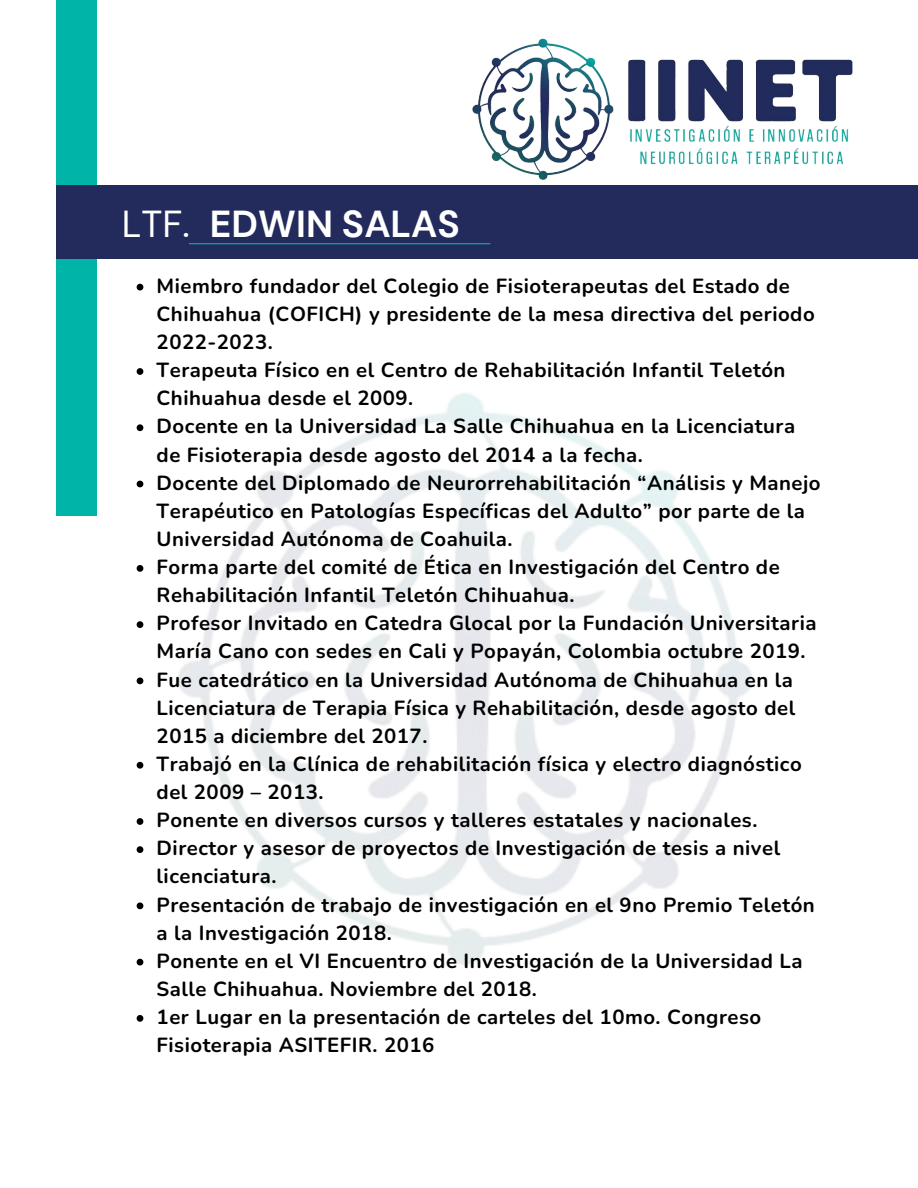
<style>
.page{position:relative;width:918px;height:1188px;background:#fff}
.page>*{position:absolute;margin:0;border:0;box-sizing:border-box;transform-origin:0 0}
.t1{font:700 37.5px "DM Sans";color:#fff}
.t2{font:37.5px "DM Sans";color:#fff}
.t3{font:700 20.4px/28.2px "Nunito";letter-spacing:.025em;color:#000}
</style>
<div class="page">
<div style="left:56px;top:0;width:41px;height:516px;background:#00b5a8"></div>
<div style="left:56px;top:185px;width:862px;height:74px;background:#222b5c"></div>
<hr style="left:189px;top:243px;width:301px;height:1px;background:#00b5a8">
<img style="left:136px;top:370px;width:617px;height:595px">
<img style="left:472px;top:38px;width:381px;height:142px">
<svg style="left:137px;top:284px;width:6px;height:7px"></svg>
<svg style="left:137px;top:368px;width:6px;height:7px"></svg>
<svg style="left:137px;top:424px;width:6px;height:7px"></svg>
<svg style="left:137px;top:481px;width:6px;height:6px"></svg>
<svg style="left:137px;top:565px;width:6px;height:7px"></svg>
<svg style="left:137px;top:621px;width:6px;height:7px"></svg>
<svg style="left:137px;top:678px;width:6px;height:6px"></svg>
<svg style="left:137px;top:762px;width:6px;height:7px"></svg>
<svg style="left:137px;top:818px;width:6px;height:7px"></svg>
<svg style="left:137px;top:846px;width:6px;height:7px"></svg>
<svg style="left:137px;top:903px;width:6px;height:6px"></svg>
<svg style="left:137px;top:959px;width:6px;height:7px"></svg>
<svg style="left:137px;top:1015px;width:6px;height:7px"></svg>
<p class="t2" style="left:122px;top:199px;width:69px">LTF.</p>
<h2 class="t1" style="left:210px;top:199px;width:251px">EDWIN SALAS</h2>
<p class="t3" style="left:157px;top:272px;width:660px">Miembro fundador del Colegio de Fisioterapeutas del Estado de<br>Chihuahua (COFICH) y presidente de la mesa directiva del periodo<br>2022-2023.</p>
<p class="t3" style="left:157px;top:356px;width:630px">Terapeuta Físico en el Centro de Rehabilitación Infantil Teletón<br>Chihuahua desde el 2009.</p>
<p class="t3" style="left:157px;top:413px;width:640px">Docente en la Universidad La Salle Chihuahua en la Licenciatura de Fisioterapia desde agosto del 2014 a la fecha.</p>
<p class="t3" style="left:157px;top:469px;width:666px">Docente del Diplomado de Neurorrehabilitación “Análisis y Manejo<br>Terapéutico en Patologías Específicas del Adulto” por parte de la<br>Universidad Autónoma de Coahuila.</p>
<p class="t3" style="left:157px;top:553px;width:625px">Forma parte del comité de Ética en Investigación del Centro de<br>Rehabilitación Infantil Teletón Chihuahua.</p>
<p class="t3" style="left:157px;top:609px;width:661px">Profesor Invitado en Catedra Glocal por la Fundación Universitaria<br>María Cano con sedes en Cali y Popayán, Colombia octubre 2019.</p>
<p class="t3" style="left:157px;top:666px;width:640px;text-align:justify">Fue catedrático en la Universidad Autónoma de Chihuahua en la Licenciatura de Terapia Física y Rehabilitación, desde agosto del 2015 a diciembre del 2017.</p>
<p class="t3" style="left:157px;top:750px;width:647px">Trabajó en la Clínica de rehabilitación física y electro diagnóstico del 2009 – 2013.</p>
<p class="t3" style="left:157px;top:806px;width:602px">Ponente en diversos cursos y talleres estatales y nacionales.</p>
<p class="t3" style="left:157px;top:834px;width:625px">Director y asesor de proyectos de Investigación de tesis a nivel licenciatura.</p>
<p class="t3" style="left:157px;top:891px;width:660px">Presentación de trabajo de investigación en el 9no Premio Teletón a la Investigación 2018.</p>
<p class="t3" style="left:157px;top:947px;width:648px">Ponente en el VI Encuentro de Investigación de la Universidad La<br>Salle Chihuahua. Noviembre del 2018.</p>
<p class="t3" style="left:157px;top:1003px;width:606px">1er Lugar en la presentación de carteles del 10mo. Congreso<br>Fisioterapia ASITEFIR. 2016</p>
</div>
